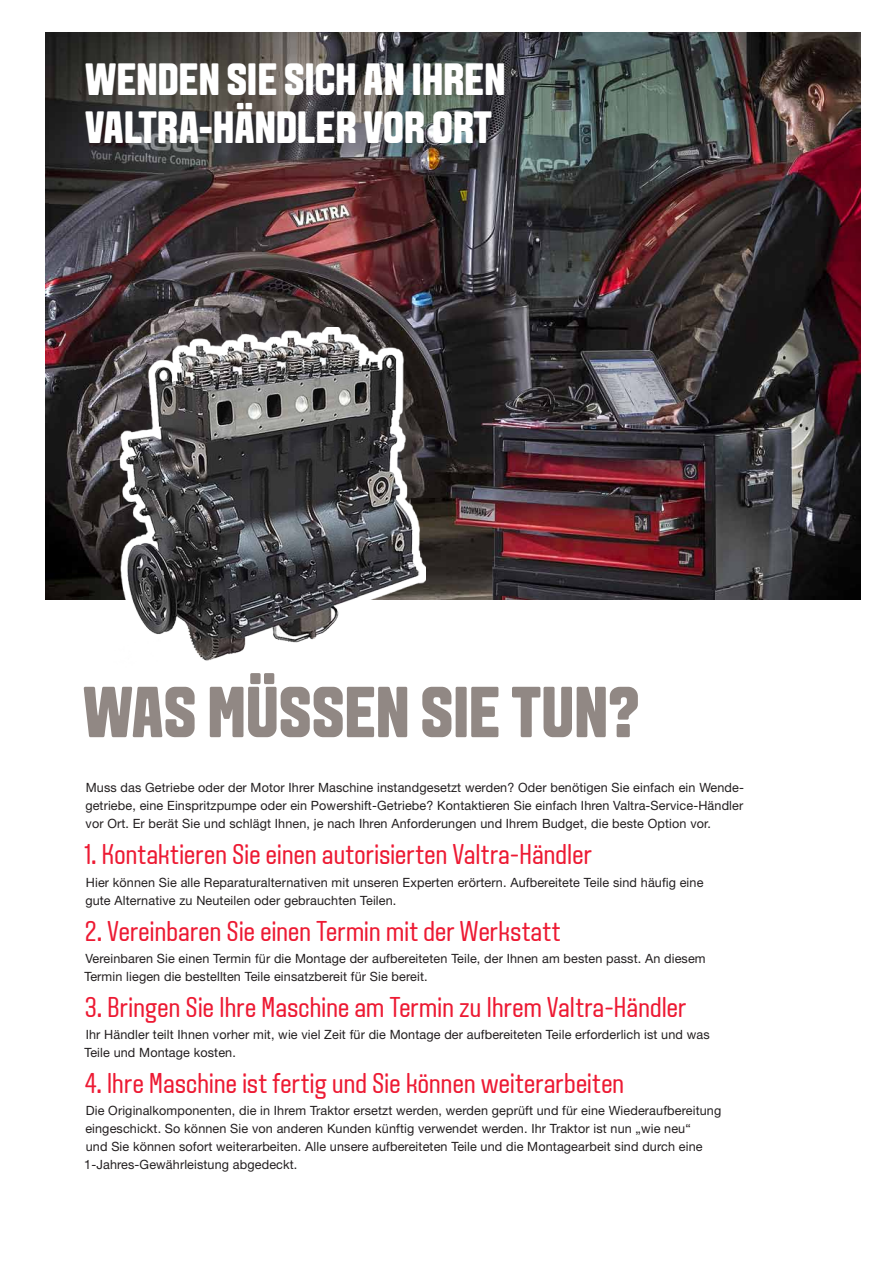
<style>
.page{position:relative;width:893px;height:1263px;background:#fff}
.page>*{position:absolute;margin:0;border:0;box-sizing:border-box;transform-origin:0 0}
.t1{font:800 72px "VALTRA Aveny T";color:#918884}
.t2{font:800 45px "VALTRA Aveny T";letter-spacing:.005em;color:#fff}
.t3{font:28.5px "VALTRA Aveny T";letter-spacing:-.015em;color:#ed1a33}
.t4{font:12.75px/18px "Helvetica Neue LT Std";letter-spacing:.01em;color:#231f20}
</style>
<div class="page">
<img style="left:45px;top:33px;width:815px;height:566px">
<img style="left:92px;top:327px;width:342px;height:334px">
<h2 class="t2" style="left:85px;top:50px;width:218px">WENDEN SIE SICH</h2>
<h2 class="t2" style="left:363px;top:50px;width:143px">AN IHREN</h2>
<h2 class="t2" style="left:85px;top:98px;width:39px">VALTRA</h2>
<h2 class="t2" style="left:199px;top:98px;width:98px">-HÄNDLER</h2>
<h2 class="t2" style="left:363px;top:98px;width:90px">VOR ORT</h2>
<h1 class="t1" style="left:83px;top:665px;width:558px">WAS MÜSSEN SIE TUN?</h1>
<p class="t4" style="left:85px;top:779px;width:660px;text-align:justify">Muss das Getriebe oder der Motor Ihrer Maschine instandgesetzt werden? Oder benötigen Sie einfach ein Wende&shy;getriebe, eine Einspritzpumpe oder ein Powershift-Getriebe? Kontaktieren Sie einfach Ihren Valtra-Service-Händler vor Ort. Er berät Sie und schlägt Ihnen, je nach Ihren Anforderungen und Ihrem Budget, die beste Option vor.</p>
<h3 class="t3" style="left:84px;top:836px;width:509px">1. Kontaktieren Sie einen autorisierten Valtra-Händler</h3>
<p class="t4" style="left:85px;top:873px;width:620px">Hier können Sie alle Reparaturalternativen mit unseren Experten erörtern. Aufbereitete Teile sind häufig eine gute Alternative zu Neuteilen oder gebrauchten Teilen.</p>
<h3 class="t3" style="left:85px;top:912px;width:477px">2. Vereinbaren Sie einen Termin mit der Werkstatt</h3>
<p class="t4" style="left:84px;top:949px;width:623px">Vereinbaren Sie einen Termin für die Montage der aufbereiteten Teile, der Ihnen am besten passt. An diesem<br>Termin liegen die bestellten Teile einsatzbereit für Sie bereit.</p>
<h3 class="t3" style="left:85px;top:989px;width:603px">3. Bringen Sie Ihre Maschine am Termin zu Ihrem Valtra-Händler</h3>
<p class="t4" style="left:84px;top:1025px;width:627px">Ihr Händler teilt Ihnen vorher mit, wie viel Zeit für die Montage der aufbereiteten Teile erforderlich ist und was<br>Teile und Montage kosten.</p>
<h3 class="t3" style="left:85px;top:1065px;width:541px">4. Ihre Maschine ist fertig und Sie können weiterarbeiten</h3>
<p class="t4" style="left:84px;top:1102px;width:638px">Die Originalkomponenten, die in Ihrem Traktor ersetzt werden, werden geprüft und für eine Wiederaufbereitung eingeschickt. So können Sie von anderen Kunden künftig verwendet werden. Ihr Traktor ist nun „wie neu“<br>und Sie können sofort weiterarbeiten. Alle unsere aufbereiteten Teile und die Montagearbeit sind durch eine 1-Jahres-Gewährleistung abgedeckt.</p>
</div>
